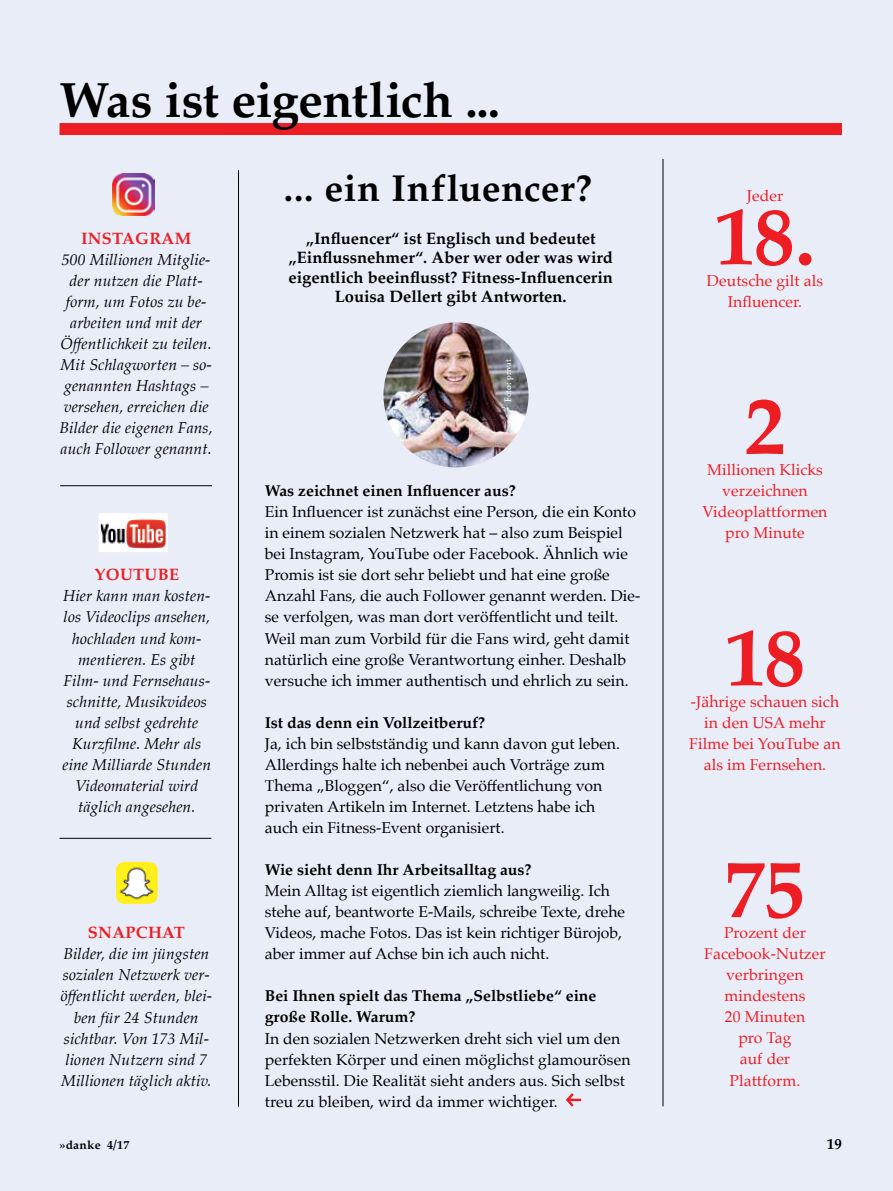
<style>
.page{position:relative;width:893px;height:1191px;background:#e9edf8}
.page>*{position:absolute;margin:0;border:0;box-sizing:border-box;transform-origin:0 0}
.t1{font:700 82.5px "Palatino";color:#ed1d24}
.t2{font:700 49.5px "Palatino";letter-spacing:-.01em;color:#000}
.t3{font:700 37.5px "Palatino";letter-spacing:.015em;color:#000}
.t4{font:700 16.5px/19.5px "Palatino";color:#000;text-align:center}
.t5{font:700 16.5px "Palatino";letter-spacing:.02em;color:#ed1d24}
.t6{font:15.75px/21px "Palatino";color:#000}
.t7{font:italic 15.75px/21px "Palatino";letter-spacing:.005em;color:#000;text-align:center}
.t8{font:15.75px/21px "Palatino";letter-spacing:.005em;color:#ed1d24;text-align:center}
.t9{font:700 15.75px/21px "Palatino";color:#000}
.t10{font:700 15px "Palatino";color:#000}
.t11{font:700 12px "Palatino";letter-spacing:.02em;color:#000}
.t12{font:9px "Malteser Garamond Standard";color:#fff}
</style>
<div class="page">
<svg style="left:566px;top:1093px;width:16px;height:14px"></svg>
<hr style="left:238px;top:170px;width:1px;height:936px;background:#000">
<hr style="left:663px;top:159px;width:1px;height:947px;background:#000">
<hr style="left:60px;top:485px;width:152px;height:1px;background:#000">
<hr style="left:60px;top:838px;width:151px;height:1px;background:#000">
<img style="left:113px;top:174px;width:42px;height:42px">
<div style="left:100px;top:514px;width:67px;height:37px;background:#fff"></div>
<img style="left:102px;top:519px;width:63px;height:29px">
<div style="left:99px;top:513px;width:69px;height:39px;border:2px solid #fff"></div>
<img style="left:116px;top:861px;width:42px;height:42px">
<div style="left:60px;top:123px;width:782px;height:12px;background:#ed1d24"></div>
<img style="left:383px;top:322px;width:146px;height:145px;border-radius:73px">
<h2 class="t2" style="left:60px;top:58px;width:442px">Was ist eigentlich ...</h2>
<p class="t5" style="left:81px;top:224px;width:112px">INSTAGRAM</p>
<p class="t7" style="left:60px;top:248px;width:155px">500 Millionen Mitglie&shy;der nutzen die Platt&shy;form, um Fotos zu be&shy;arbeiten und mit der<br>Öffentlichkeit zu teilen.<br>Mit Schlagworten – so&shy;genannten Hashtags – versehen, erreichen die<br>Bilder die eigenen Fans, auch Follower genannt.</p>
<p class="t5" style="left:95px;top:560px;width:86px">YOUTUBE</p>
<p class="t7" style="left:62px;top:585px;width:150px">Hier kann man kosten&shy;los Videoclips ansehen, hochladen und kom&shy;mentieren. Es gibt<br>Film- und Fernsehaus&shy;schnitte, Musikvideos und selbst gedrehte<br>Kurzfilme. Mehr als eine Milliarde Stunden<br>Videomaterial wird täglich angesehen.</p>
<p class="t5" style="left:88px;top:918px;width:99px">SNAPCHAT</p>
<p class="t7" style="left:61px;top:943px;width:153px">Bilder, die im jüngsten sozialen Netzwerk ver&shy;öffentlicht werden, blei&shy;ben für 24 Stunden sichtbar. Von 173 Mil&shy;lionen Nutzern sind 7<br>Millionen täglich aktiv.</p>
<h3 class="t3" style="left:284px;top:157px;width:310px">... ein Influencer?</h3>
<p class="t4" style="left:288px;top:228px;width:326px">„Influencer“ ist Englisch und bedeutet „Einflussnehmer“. Aber wer oder was wird eigentlich beeinflusst? Fitness-Influencerin Louisa Dellert gibt Antworten.</p>
<p class="t12" style="left:503px;top:402px;width:44px;rotate:-90deg">Foto: privat</p>
<p class="t9" style="left:265px;top:480px;width:252px">Was zeichnet einen Influencer aus?</p>
<p class="t6" style="left:265px;top:501px;width:377px">Ein Influencer ist zunächst eine Person, die ein Konto in einem sozialen Netzwerk hat – also zum Beispiel bei Instagram, YouTube oder Facebook. Ähnlich wie Promis ist sie dort sehr beliebt und hat eine große Anzahl Fans, die auch Follower genannt werden. Die&shy;se verfolgen, was man dort veröffentlicht und teilt.<br>Weil man zum Vorbild für die Fans wird, geht damit natürlich eine große Verantwortung einher. Deshalb versuche ich immer authentisch und ehrlich zu sein.</p>
<p class="t9" style="left:265px;top:711px;width:222px">Ist das denn ein Vollzeitberuf?</p>
<p class="t6" style="left:265px;top:733px;width:357px">Ja, ich bin selbstständig und kann davon gut leben.<br>Allerdings halte ich nebenbei auch Vorträge zum Thema „Bloggen“, also die Veröffentlichung von privaten Artikeln im Internet. Letztens habe ich auch ein Fitness-Event organisiert.</p>
<p class="t9" style="left:265px;top:859px;width:268px">Wie sieht denn Ihr Arbeitsalltag aus?</p>
<p class="t6" style="left:265px;top:880px;width:362px">Mein Alltag ist eigentlich ziemlich langweilig. Ich stehe auf, beantworte E-Mails, schreibe Texte, drehe Videos, mache Fotos. Das ist kein richtiger Bürojob, aber immer auf Achse bin ich auch nicht.</p>
<p class="t9" style="left:265px;top:985px;width:333px">Bei Ihnen spielt das Thema „Selbstliebe“ eine große Rolle. Warum?</p>
<p class="t6" style="left:265px;top:1027px;width:367px">In den sozialen Netzwerken dreht sich viel um den perfekten Körper und einen möglichst glamourösen Lebensstil. Die Realität sieht anders aus. Sich selbst treu zu bleiben, wird da immer wichtiger.</p>
<p class="t8" style="left:747px;top:185px;width:38px">Jeder</p>
<h1 class="t1" style="left:714px;top:166px;width:103px">18.</h1>
<p class="t8" style="left:707px;top:270px;width:118px">Deutsche gilt als<br>Influencer.</p>
<h1 class="t1" style="left:744px;top:355px;width:43px">2</h1>
<p class="t8" style="left:702px;top:459px;width:126px">Millionen Klicks verzeichnen<br>Videoplattformen pro Minute</p>
<h1 class="t1" style="left:725px;top:587px;width:82px">18</h1>
<p class="t8" style="left:689px;top:690px;width:153px">-Jährige schauen sich in den USA mehr<br>Filme bei YouTube an als im Fernsehen.</p>
<h1 class="t1" style="left:724px;top:818px;width:83px">75</h1>
<p class="t8" style="left:704px;top:922px;width:123px">Prozent der<br>Facebook-Nutzer verbringen mindestens<br>20 Minuten<br>pro Tag<br>auf der<br>Plattform.</p>
<p class="t11" style="left:60px;top:1134px;width:71px">»danke 4/17</p>
<p class="t10" style="left:827px;top:1131px;width:16px">19</p>
</div>
